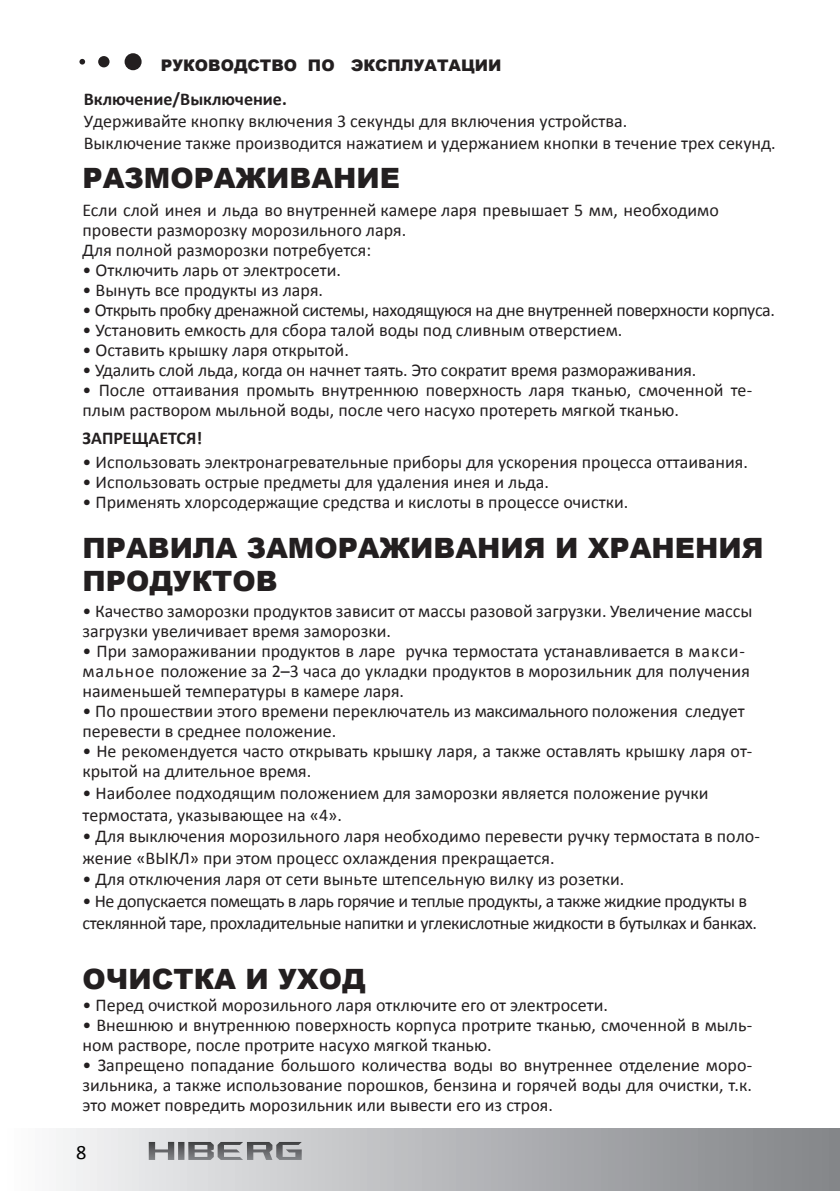
<style>
.page{position:relative;width:840px;height:1191px;background:#fff}
.page>*{position:absolute;margin:0;border:0;box-sizing:border-box;transform-origin:0 0}
.t1{font:900 28px/33.6px "Arial";color:#231f20}
.t2{font:20.4px "Calibri";color:#000}
.t3{font:18px/20px "Calibri";color:#231f20}
.t4{font:18px/21.6px "Calibri";letter-spacing:-.025em;color:#231f20}
.t5{font:700 18px "Calibri";color:#231f20}
.t6{font:900 16px "Arial";color:#231f20}
</style>
<div class="page">
<div style="left:124px;top:53px;width:17px;height:17px;background:#231f20;border-radius:50%"></div>
<div style="left:98px;top:56px;width:11px;height:11px;background:#231f20;border-radius:50%"></div>
<svg style="left:79px;top:59px;width:6px;height:6px"></svg>
<div style="left:0;top:1129px;width:839px;height:62px;background:linear-gradient(to right,#fafafb,#808286)"></div>
<svg style="left:149px;top:1141px;width:25px;height:19px"></svg>
<svg style="left:178px;top:1142px;width:6px;height:18px"></svg>
<svg style="left:188px;top:1142px;width:113px;height:18px;background:#939496"></svg>
<p class="t6" style="left:161px;top:53px;width:342px">РУКОВОДСТВО ПО ЭКСПЛУАТАЦИИ</p>
<p class="t5" style="left:84px;top:88px;width:204px">Включение/Выключение.</p>
<p class="t3" style="left:84px;top:110px;width:693px;line-height:21.6px">Удерживайте кнопку включения 3 секунды для включения устройства.<br>Выключение также производится нажатием и удержанием кнопки в течение трех секунд.</p>
<h1 class="t1" style="left:82px;top:161px;width:319px">РАЗМОРАЖИВАНИЕ</h1>
<p class="t3" style="left:82px;top:200px;width:637px">Если слой инея и льда во внутренней камере ларя превышает 5 мм, необходимо провести разморозку морозильного ларя.<br>Для полной разморозки потребуется:</p>
<p class="t3" style="left:82px;top:260px;width:260px">• Отключить ларь от электросети.</p>
<p class="t3" style="left:82px;top:280px;width:242px">• Вынуть все продукты из ларя.</p>
<p class="t4" style="left:82px;top:300px;width:693px">• Открыть пробку дренажной системы, находящуюся на дне внутренней поверхности корпуса.</p>
<p class="t3" style="left:82px;top:320px;width:541px">• Установить емкость для сбора талой воды под сливным отверстием.</p>
<p class="t3" style="left:82px;top:340px;width:268px">• Оставить крышку ларя открытой.</p>
<p class="t3" style="left:82px;top:360px;width:615px">• Удалить слой льда, когда он начнет таять. Это сократит время размораживания.</p>
<p class="t3" style="left:82px;top:380px;width:670px">• После оттаивания промыть внутреннюю поверхность ларя тканью, смоченной те&shy;плым раствором мыльной воды, после чего насухо протереть мягкой тканью.</p>
<p class="t5" style="left:82px;top:427px;width:121px">ЗАПРЕЩАЕТСЯ!</p>
<p class="t3" style="left:82px;top:452px;width:666px">• Использовать электронагревательные приборы для ускорения процесса оттаивания.</p>
<p class="t3" style="left:82px;top:472px;width:468px">• Использовать острые предметы для удаления инея и льда.</p>
<p class="t3" style="left:82px;top:492px;width:547px">• Применять хлорсодержащие средства и кислоты в процессе очистки.</p>
<h1 class="t1" style="left:82px;top:530px;width:682px">ПРАВИЛА ЗАМОРАЖИВАНИЯ И ХРАНЕНИЯ<br>ПРОДУКТОВ</h1>
<p class="t3" style="left:82px;top:601px;width:671px">• Качество заморозки продуктов зависит от массы разовой загрузки. Увеличение массы загрузки увеличивает время заморозки.</p>
<p class="t3" style="left:82px;top:641px;width:668px">• При замораживании продуктов в ларе ручка термостата устанавливается в макси&shy;мальное положение за 2–3 часа до укладки продуктов в морозильник для получения наименьшей температуры в камере ларя.</p>
<p class="t3" style="left:82px;top:701px;width:663px">• По прошествии этого времени переключатель из максимального положения следует перевести в среднее положение.</p>
<p class="t3" style="left:82px;top:741px;width:670px">• Не рекомендуется часто открывать крышку ларя, а также оставлять крышку ларя от&shy;крытой на длительное время.</p>
<p class="t3" style="left:82px;top:782px;width:627px;line-height:21.6px">• Наиболее подходящим положением для заморозки является положение ручки термостата, указывающее на «4».</p>
<p class="t3" style="left:82px;top:825px;width:678px;line-height:21.6px">• Для выключения морозильного ларя необходимо перевести ручку термостата в поло&shy;жение «ВЫКЛ» при этом процесс охлаждения прекращается.</p>
<p class="t3" style="left:82px;top:869px;width:543px">• Для отключения ларя от сети выньте штепсельную вилку из розетки.</p>
<p class="t4" style="left:82px;top:890px;width:675px">• Не допускается помещать в ларь горячие и теплые продукты, а также жидкие продукты в стеклянной таре, прохладительные напитки и углекислотные жидкости в бутылках и банках.</p>
<h1 class="t1" style="left:82px;top:961px;width:284px">ОЧИСТКА И УХОД</h1>
<p class="t3" style="left:82px;top:995px;width:526px">• Перед очисткой морозильного ларя отключите его от электросети.</p>
<p class="t3" style="left:82px;top:1035px;width:410px">ном растворе, после протрите насухо мягкой тканью.</p>
<p class="t3" style="left:82px;top:1075px;width:670px">зильника, а также использование порошков, бензина и горячей воды для очистки, т.к. это может повредить морозильник или вывести его из строя.</p>
<p class="t2" style="left:76px;top:1139px;width:12px">8</p>
<p class="t3" style="left:82px;top:1015px;width:670px">• Внешнюю и внутреннюю поверхность корпуса протрите тканью, смоченной в мыль-</p>
<p class="t3" style="left:82px;top:1055px;width:670px">• Запрещено попадание большого количества воды во внутреннее отделение моро-</p>
</div>
